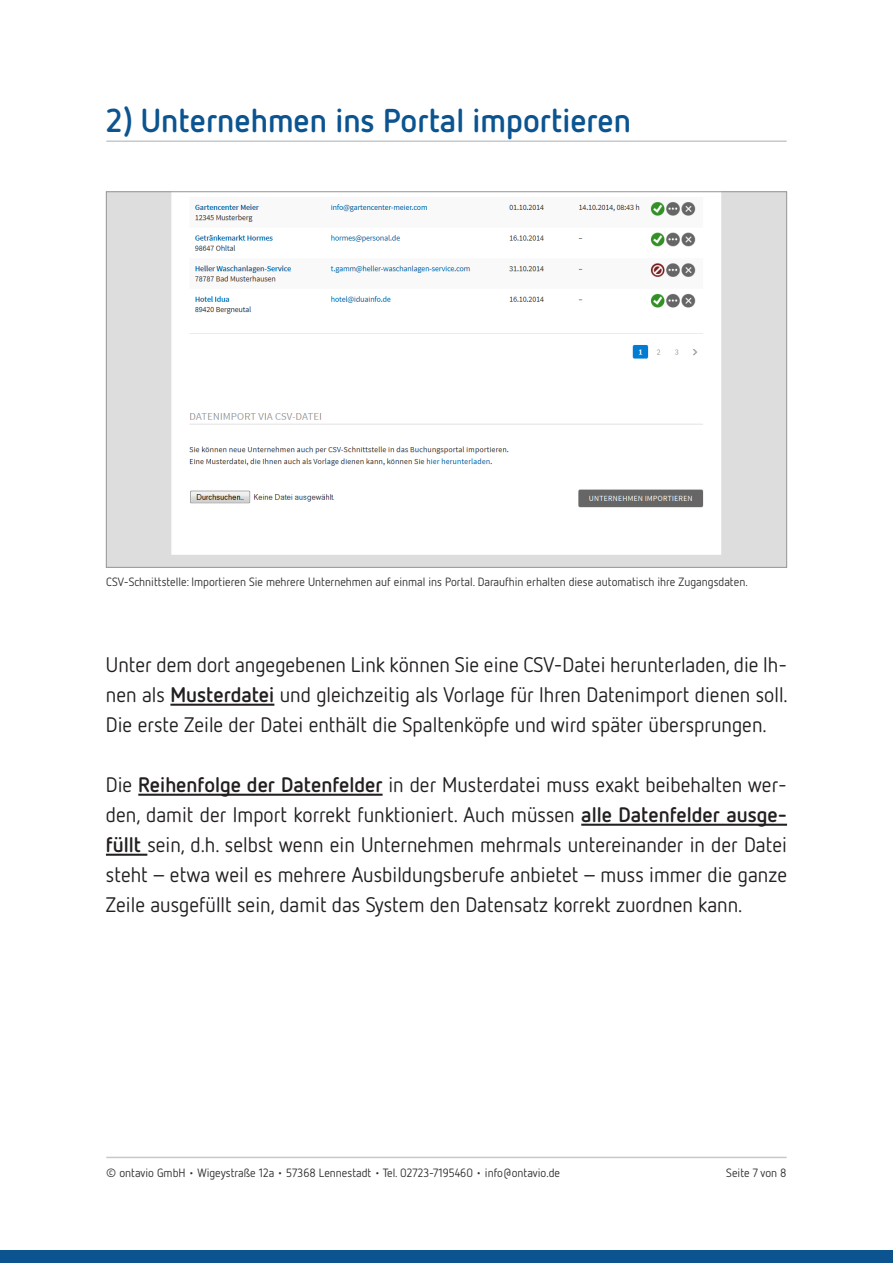
<style>
.page{position:relative;width:893px;height:1263px;background:#fff}
.page>*{position:absolute;margin:0;border:0;box-sizing:border-box;transform-origin:0 0}
.t1{font:700 33px "Netto OT";color:#0b5490}
.t2{font:21px/30px "Netto OT";color:#231f20;text-align:justify}
.t3{font:12px "Netto OT";color:#312f30}
.s1{font-weight:700}
</style>
<div class="page">
<hr style="left:106px;top:1157px;width:681px;height:1px;background:#c7c8ca">
<div style="left:0;top:1251px;width:893px;height:12px;background:#0b5490"></div>
<hr style="left:106px;top:140px;width:681px;height:2px;background:#c7c8ca">
<img style="left:108px;top:193px;width:677px;height:373px">
<hr style="left:170px;top:704px;width:104px;height:2px;background:#231f20">
<hr style="left:138px;top:794px;width:245px;height:2px;background:#231f20">
<hr style="left:581px;top:824px;width:206px;height:2px;background:#231f20">
<hr style="left:106px;top:854px;width:41px;height:2px;background:#231f20">
<h1 class="t1" style="left:106px;top:100px;width:526px">2) Unternehmen ins Portal importieren</h1>
<p class="t3" style="left:106px;top:574px;width:643px">CSV-Schnittstelle: Importieren Sie mehrere Unternehmen auf einmal ins Portal. Daraufhin erhalten diese automatisch ihre Zugangsdaten.</p>
<p class="t2" style="left:106px;top:649px;width:683px">Unter dem dort angegebenen Link können Sie eine CSV-Datei herunterladen, die Ih&shy;nen als <span class="s1">Musterdatei</span> und gleichzeitig als Vorlage für Ihren Datenimport dienen soll.<br>Die erste Zeile der Datei enthält die Spaltenköpfe und wird später übersprungen.</p>
<p class="t2" style="left:106px;top:769px;width:683px">Die <span class="s1">Reihenfolge der Datenfelder</span> in der Musterdatei muss exakt beibehalten wer&shy;den, damit der Import korrekt funktioniert. Auch müssen <span class="s1">alle Datenfelder ausge&shy;füllt</span> sein, d.h. selbst wenn ein Unternehmen mehrmals untereinander in der Datei steht – etwa weil es mehrere Ausbildungsberufe anbietet – muss immer die ganze Zeile ausgefüllt sein, damit das System den Datensatz korrekt zuordnen kann.</p>
<p class="t3" style="left:106px;top:1165px;width:455px">© ontavio GmbH • Wigeystraße 12a • 57368 Lennestadt • Tel. 02723-7195460 • info@ontavio.de</p>
<p class="t3" style="left:726px;top:1165px;width:62px">Seite 7 von 8</p>
</div>
